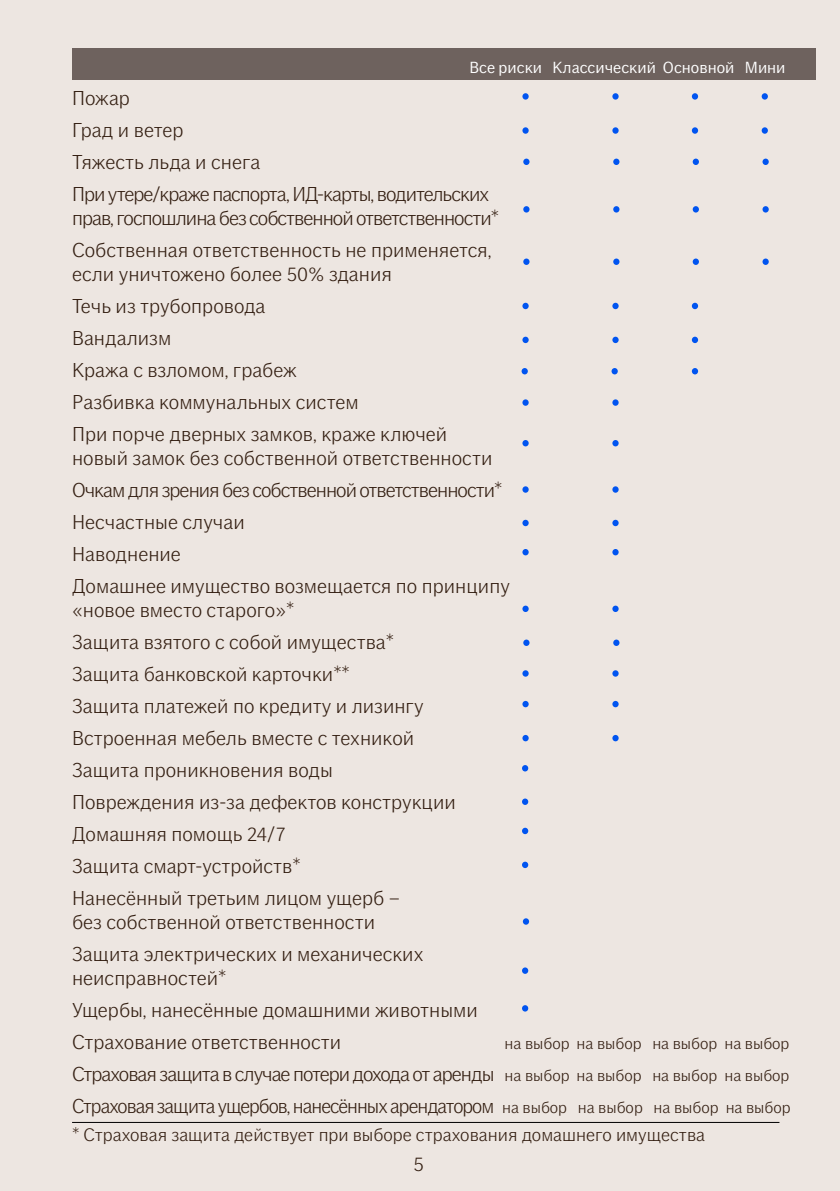
<style>
.page{position:relative;width:840px;height:1191px;background:#fff}
.page>*{position:absolute;margin:0;border:0;box-sizing:border-box;transform-origin:0 0}
.t1{font:300 20px/24px "If Sans";color:#331e11}
.t2{font:300 20px/24px "If Sans";letter-spacing:-.05em;color:#331e11}
.t3{font:300 18px "If Sans";color:#331e11}
.t4{font:16px "If Sans";color:#fff}
.t5{font:300 16px "If Sans";color:#331e11}
.s1{font-size:16px}
</style>
<div class="page">
<div style="left:0;top:0;width:839px;height:1191px;background:#ede6e1"></div>
<div style="left:72px;top:48px;width:743px;height:31px;background:#6e625e"></div>
<div style="left:522px;top:93px;width:6px;height:7px;background:#0054f0;border-radius:50%"></div>
<div style="left:612px;top:93px;width:6px;height:7px;background:#0054f0;border-radius:50%"></div>
<svg style="left:691px;top:93px;width:6px;height:7px"></svg>
<div style="left:761px;top:93px;width:6px;height:7px;background:#0054f0;border-radius:50%"></div>
<hr style="left:72px;top:1122px;width:707px;height:1px;background:#000">
<div style="left:522px;top:127px;width:6px;height:7px;background:#0054f0;border-radius:50%"></div>
<div style="left:612px;top:127px;width:6px;height:7px;background:#0054f0;border-radius:50%"></div>
<svg style="left:691px;top:127px;width:6px;height:7px"></svg>
<div style="left:761px;top:127px;width:6px;height:7px;background:#0054f0;border-radius:50%"></div>
<svg style="left:523px;top:159px;width:6px;height:6px"></svg>
<svg style="left:613px;top:159px;width:6px;height:6px"></svg>
<svg style="left:692px;top:159px;width:6px;height:6px"></svg>
<svg style="left:762px;top:159px;width:6px;height:6px"></svg>
<svg style="left:523px;top:206px;width:6px;height:6px"></svg>
<svg style="left:613px;top:206px;width:6px;height:6px"></svg>
<svg style="left:692px;top:206px;width:6px;height:6px"></svg>
<svg style="left:762px;top:206px;width:6px;height:6px"></svg>
<div style="left:523px;top:258px;width:6px;height:7px;background:#0054f0;border-radius:50%"></div>
<div style="left:613px;top:258px;width:6px;height:7px;background:#0054f0;border-radius:50%"></div>
<div style="left:692px;top:258px;width:6px;height:7px;background:#0054f0;border-radius:50%"></div>
<div style="left:762px;top:258px;width:6px;height:7px;background:#0054f0;border-radius:50%"></div>
<svg style="left:522px;top:303px;width:6px;height:6px"></svg>
<svg style="left:612px;top:303px;width:6px;height:6px"></svg>
<svg style="left:691px;top:303px;width:6px;height:6px"></svg>
<svg style="left:522px;top:337px;width:6px;height:6px"></svg>
<svg style="left:612px;top:337px;width:6px;height:6px"></svg>
<svg style="left:691px;top:337px;width:6px;height:6px"></svg>
<div style="left:522px;top:399px;width:6px;height:7px;background:#0054f0;border-radius:50%"></div>
<div style="left:612px;top:399px;width:6px;height:7px;background:#0054f0;border-radius:50%"></div>
<svg style="left:522px;top:440px;width:6px;height:6px"></svg>
<svg style="left:612px;top:440px;width:6px;height:6px"></svg>
<div style="left:522px;top:486px;width:6px;height:7px;background:#0054f0;border-radius:50%"></div>
<svg style="left:522px;top:520px;width:6px;height:6px"></svg>
<svg style="left:522px;top:549px;width:6px;height:6px"></svg>
<div style="left:522px;top:605px;width:6px;height:7px;background:#0054f0;border-radius:50%"></div>
<div style="left:523px;top:639px;width:6px;height:7px;background:#0054f0;border-radius:50%"></div>
<svg style="left:522px;top:670px;width:6px;height:6px"></svg>
<svg style="left:522px;top:701px;width:6px;height:6px"></svg>
<svg style="left:522px;top:735px;width:6px;height:6px"></svg>
<div style="left:612px;top:486px;width:6px;height:7px;background:#0054f0;border-radius:50%"></div>
<svg style="left:612px;top:520px;width:6px;height:6px"></svg>
<svg style="left:612px;top:549px;width:6px;height:6px"></svg>
<div style="left:612px;top:605px;width:6px;height:7px;background:#0054f0;border-radius:50%"></div>
<div style="left:613px;top:639px;width:6px;height:7px;background:#0054f0;border-radius:50%"></div>
<svg style="left:612px;top:670px;width:6px;height:6px"></svg>
<svg style="left:612px;top:701px;width:6px;height:6px"></svg>
<svg style="left:612px;top:735px;width:6px;height:6px"></svg>
<svg style="left:521px;top:368px;width:6px;height:6px"></svg>
<svg style="left:611px;top:368px;width:6px;height:6px"></svg>
<svg style="left:691px;top:368px;width:6px;height:6px"></svg>
<svg style="left:521px;top:765px;width:7px;height:6px"></svg>
<svg style="left:521px;top:798px;width:7px;height:7px"></svg>
<svg style="left:521px;top:827px;width:7px;height:7px"></svg>
<svg style="left:521px;top:861px;width:7px;height:7px"></svg>
<svg style="left:522px;top:918px;width:7px;height:6px"></svg>
<svg style="left:521px;top:967px;width:7px;height:7px"></svg>
<svg style="left:521px;top:1005px;width:7px;height:6px"></svg>
<p class="t4" style="left:469px;top:58px;width:317px">Все риски Классический Oсновной Mини</p>
<p class="t1" style="left:72px;top:86px;width:59px">Пожар</p>
<p class="t1" style="left:72px;top:118px;width:113px">Град и ветер</p>
<p class="t1" style="left:72px;top:150px;width:190px">Тяжесть льда и снега</p>
<p class="t2" style="left:72px;top:182px;width:428px">При утере/краже паспорта, ИД-карты, водительских прав, госпошлина без собственной ответственности*</p>
<p class="t1" style="left:72px;top:238px;width:421px">Собственная ответственность не применяется, если уничтожено более 50% здания</p>
<p class="t1" style="left:72px;top:290px;width:195px;line-height:32px">Течь из трубопровода<br>Вандализм</p>
<p class="t1" style="left:72px;top:354px;width:288px;line-height:32px">Кража с взломом, грабеж<br>Разбивка коммунальных систем</p>
<p class="t1" style="left:72px;top:422px;width:376px">При порче дверных замков, краже ключей</p>
<p class="t1" style="left:72px;top:446px;width:421px">новый замок без собственной ответственности</p>
<p class="t2" style="left:72px;top:478px;width:431px">Oчкам для зрения без собственной ответственности*</p>
<p class="t1" style="left:72px;top:510px;width:174px">Несчастные случаи</p>
<p class="t1" style="left:72px;top:542px;width:110px">Hаводнение</p>
<p class="t1" style="left:72px;top:574px;width:439px">Домашнее имущество возмещается по принципу</p>
<p class="t1" style="left:72px;top:598px;width:224px">«новое вместо старого»*</p>
<p class="t1" style="left:72px;top:630px;width:323px">Защита взятого с собой имущества*</p>
<p class="t1" style="left:72px;top:662px;width:279px">Защита банковской карточки**</p>
<p class="t1" style="left:72px;top:694px;width:353px">Защита платежей по кредиту и лизингу</p>
<p class="t1" style="left:72px;top:726px;width:343px">Встроенная мебель вместе с техникой</p>
<p class="t1" style="left:72px;top:758px;width:262px">Защита проникновения воды</p>
<p class="t1" style="left:72px;top:790px;width:385px">Повреждения из-за дефектов конструкции</p>
<p class="t1" style="left:72px;top:822px;width:215px">Домашняя помощь 24/7</p>
<p class="t1" style="left:72px;top:854px;width:230px">Защита смарт-устройств*</p>
<p class="t1" style="left:72px;top:886px;width:329px">Нанесённый третьим лицом ущерб – без собственной ответственности</p>
<p class="t1" style="left:72px;top:942px;width:352px">Защита электрических и механических неисправностей*</p>
<p class="t1" style="left:72px;top:998px;width:407px">Ущербы, нанесённые домашними животными</p>
<p class="t1" style="left:72px;top:1030px;width:270px">Страхование ответственности</p>
<p class="t5" style="left:504px;top:1034px;width:286px">на выбор на выбор на выбор на выбор</p>
<p class="t2" style="left:72px;top:1062px;width:718px">Страховая защита в случае потери дохода от аренды <span class="s1">на выбор на выбор на выбор на выбор</span></p>
<p class="t2" style="left:72px;top:1094px;width:719px">Страховая защита ущербов, нанесённых арендатором <span class="s1">на выбор на выбор на выбор на выбор</span></p>
<p class="t3" style="left:72px;top:1124px;width:634px">* Страховая защита действует при выборе страхования домашнего имущества</p>
<p class="t1" style="left:413px;top:1151px;width:12px">5</p>
</div>
